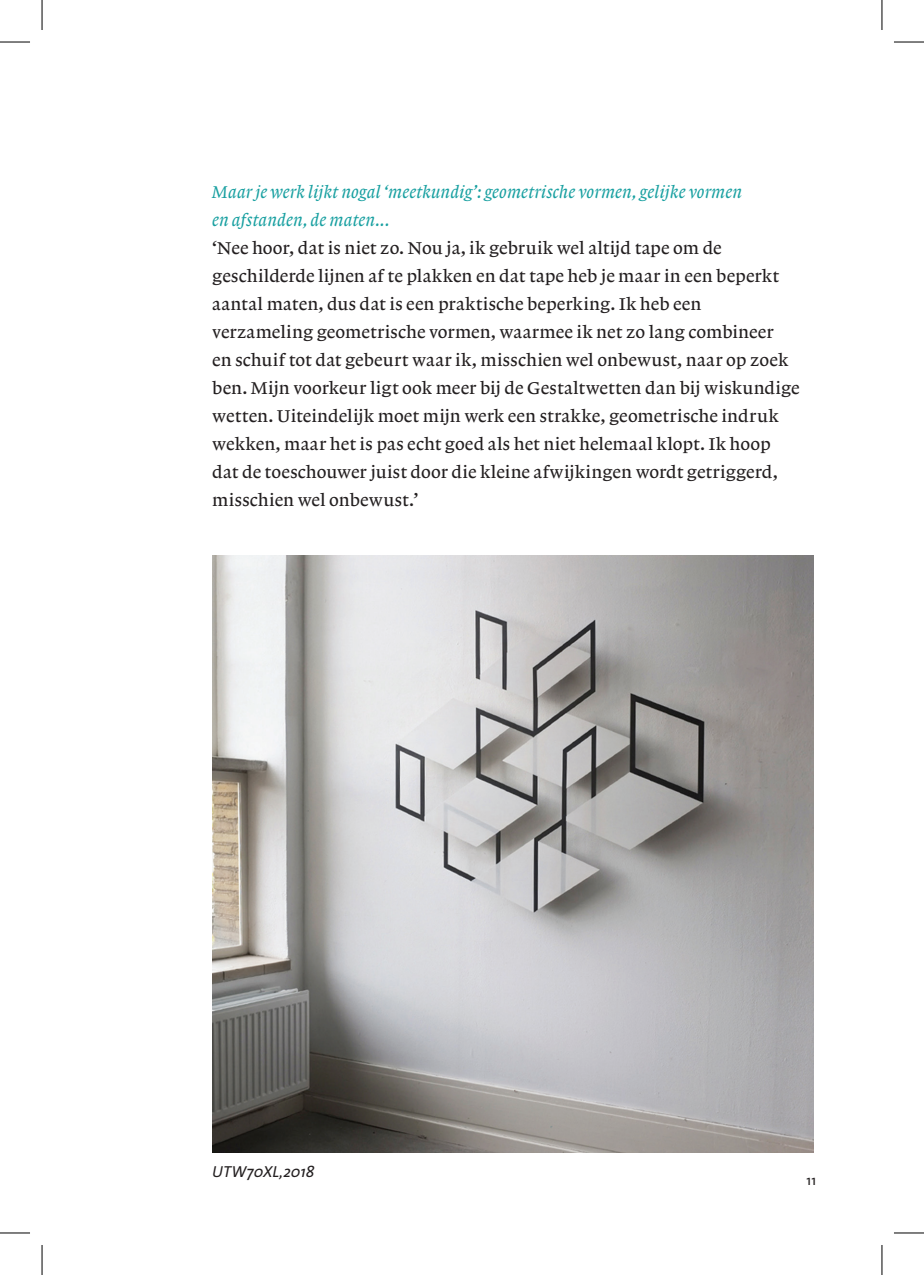
<style>
.page{position:relative;width:924px;height:1275px;background:#fff}
.page>*{position:absolute;margin:0;border:0;box-sizing:border-box;transform-origin:0 0}
.t1{font:18px/28px "Lexicon No 1 Roman A";letter-spacing:.01em;color:#231f20}
.t2{font:18px/28px "Lexicon No 1 Italic A";letter-spacing:.005em;color:#19a0a1}
.t3{font:italic 16px "The Sans";color:#231f20}
.t4{font:14px "The Sans Plain";color:#231f20}
</style>
<div class="page">
<img style="left:212px;top:556px;width:601px;height:596px">
<hr style="left:0;top:42px;width:30px;height:1px;background:#000">
<hr style="left:893px;top:42px;width:30px;height:1px;background:#000">
<hr style="left:0;top:1232px;width:30px;height:1px;background:#000">
<hr style="left:893px;top:1232px;width:30px;height:1px;background:#000">
<hr style="left:42px;top:0;width:1px;height:30px;background:#000">
<hr style="left:42px;top:1245px;width:1px;height:30px;background:#000">
<hr style="left:881px;top:0;width:1px;height:30px;background:#000">
<hr style="left:881px;top:1245px;width:1px;height:30px;background:#000">
<p class="t2" style="left:212px;top:178px;width:531px">Maar je werk lijkt nogal ‘meetkundig’: geometrische vormen, gelijke vormen en afstanden, de maten...</p>
<p class="t1" style="left:212px;top:234px;width:588px">‘Nee hoor, dat is niet zo. Nou ja, ik gebruik wel altijd tape om de geschilderde lijnen af te plakken en dat tape heb je maar in een beperkt aantal maten, dus dat is een praktische beperking. Ik heb een verzameling geometrische vormen, waarmee ik net zo lang combineer<br>en schuif tot dat gebeurt waar ik, misschien wel onbewust, naar op zoek ben. Mijn voorkeur ligt ook meer bij de Gestaltwetten dan bij wiskundige wetten. Uiteindelijk moet mijn werk een strakke, geometrische indruk wekken, maar het is pas echt goed als het niet helemaal klopt. Ik hoop dat de toeschouwer juist door die kleine afwijkingen wordt getriggerd, misschien wel onbewust.’</p>
<p class="t3" style="left:212px;top:1157px;width:104px">UTW70XL,2018</p>
<p class="t4" style="left:806px;top:1169px;width:11px">11</p>
</div>
